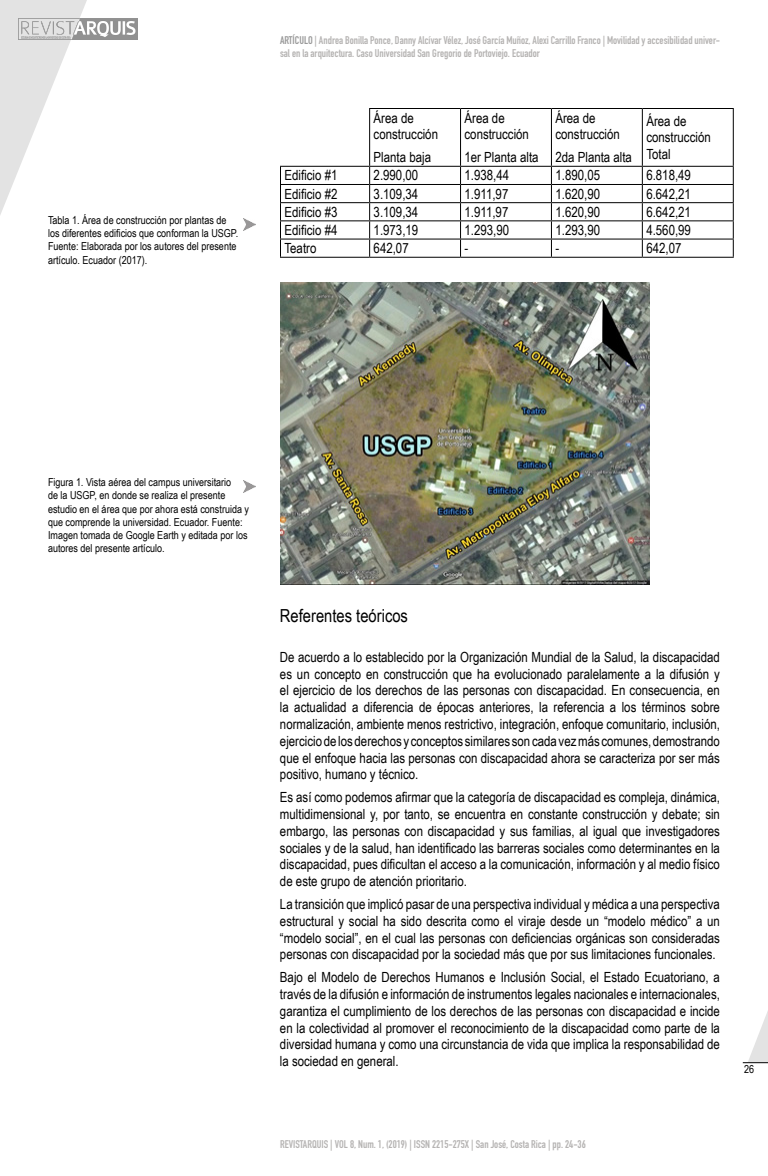
<style>
.page{position:relative;width:768px;height:1176px;background:#fff}
.page>*{position:absolute;margin:0;border:0;box-sizing:border-box;transform-origin:0 0}
._04_SUBTITULOS{font:18px "Arial Narrow";color:#000}
._06_CUERPO_DE_TEXTO{font:14px/16.8px "Arial Narrow";color:#000}
._09_CITACIONES___FIG{font:11px/13.2px "Arial Narrow";color:#000}
.t1{font:700 11px/13.2px "DIN Condensed";color:#b5b3b2}
.s1{color:#999}
.s2{font-style:italic}
</style>
<div class="page">
<svg style="left:743px;top:1011px;width:25px;height:52px"></svg>
<hr style="left:369px;top:108px;width:92px;height:1px;background:#000">
<hr style="left:369px;top:109px;width:1px;height:57px;background:#000">
<hr style="left:461px;top:108px;width:90px;height:1px;background:#000">
<hr style="left:460px;top:109px;width:1px;height:57px;background:#000">
<hr style="left:551px;top:108px;width:91px;height:1px;background:#000">
<hr style="left:551px;top:109px;width:1px;height:57px;background:#000">
<hr style="left:642px;top:108px;width:92px;height:1px;background:#000">
<hr style="left:642px;top:109px;width:1px;height:57px;background:#000">
<hr style="left:733px;top:109px;width:1px;height:57px;background:#000">
<hr style="left:280px;top:166px;width:90px;height:1px;background:#000">
<hr style="left:370px;top:166px;width:91px;height:1px;background:#000">
<hr style="left:461px;top:166px;width:90px;height:1px;background:#000">
<hr style="left:551px;top:166px;width:91px;height:1px;background:#000">
<hr style="left:642px;top:166px;width:92px;height:1px;background:#000">
<hr style="left:280px;top:184px;width:90px;height:1px;background:#000">
<hr style="left:370px;top:184px;width:91px;height:1px;background:#000">
<hr style="left:461px;top:184px;width:90px;height:1px;background:#000">
<hr style="left:551px;top:184px;width:91px;height:1px;background:#000">
<hr style="left:642px;top:184px;width:92px;height:1px;background:#000">
<hr style="left:280px;top:202px;width:90px;height:1px;background:#000">
<hr style="left:370px;top:202px;width:91px;height:1px;background:#000">
<hr style="left:461px;top:202px;width:90px;height:1px;background:#000">
<hr style="left:551px;top:202px;width:91px;height:1px;background:#000">
<hr style="left:642px;top:202px;width:92px;height:1px;background:#000">
<hr style="left:280px;top:220px;width:90px;height:1px;background:#000">
<hr style="left:370px;top:220px;width:91px;height:1px;background:#000">
<hr style="left:461px;top:220px;width:90px;height:1px;background:#000">
<hr style="left:551px;top:220px;width:91px;height:1px;background:#000">
<hr style="left:642px;top:220px;width:92px;height:1px;background:#000">
<hr style="left:280px;top:239px;width:90px;height:1px;background:#000">
<svg style="left:280px;top:167px;width:1px;height:90px"></svg>
<hr style="left:370px;top:239px;width:91px;height:1px;background:#000">
<svg style="left:369px;top:167px;width:1px;height:90px"></svg>
<hr style="left:461px;top:239px;width:90px;height:1px;background:#000">
<svg style="left:460px;top:167px;width:1px;height:90px"></svg>
<hr style="left:551px;top:239px;width:91px;height:1px;background:#000">
<svg style="left:551px;top:167px;width:1px;height:90px"></svg>
<hr style="left:642px;top:239px;width:92px;height:1px;background:#000">
<svg style="left:642px;top:167px;width:1px;height:90px"></svg>
<svg style="left:733px;top:167px;width:1px;height:90px"></svg>
<hr style="left:280px;top:257px;width:90px;height:1px;background:#000">
<hr style="left:370px;top:257px;width:91px;height:1px;background:#000">
<hr style="left:461px;top:257px;width:90px;height:1px;background:#000">
<hr style="left:551px;top:257px;width:91px;height:1px;background:#000">
<hr style="left:642px;top:257px;width:92px;height:1px;background:#000">
<img style="left:280px;top:282px;width:370px;height:302px">
<svg style="left:243px;top:218px;width:12px;height:12px"></svg>
<svg style="left:243px;top:480px;width:12px;height:13px"></svg>
<svg style="left:0;top:0;width:87px;height:215px"></svg>
<img style="left:18px;top:18px;width:120px;height:21px">
<p class="_09_CITACIONES___FIG" style="left:48px;top:213px;width:192px">Tabla 1. Área de construcción por plantas de los diferentes edificios que conforman la USGP.<br>Fuente: Elaborada por los autores del presente artículo. Ecuador (2017).</p>
<p class="t1" style="left:280px;top:33px;width:442px"><span class="s1">ARTÍCULO</span> | Andrea Bonilla Ponce, Danny Alcívar Vélez, José García Muñoz, Alexi Carrillo Franco | Movilidad y accesibilidad univer&shy;sal en la arquitectura. Caso Universidad San Gregorio de Portoviejo. Ecuador</p>
<p class="_06_CUERPO_DE_TEXTO" style="left:374px;top:109px;width:66px">Área de construcción</p>
<p class="_06_CUERPO_DE_TEXTO" style="left:374px;top:148px;width:59px">Planta baja</p>
<p class="_06_CUERPO_DE_TEXTO" style="left:465px;top:109px;width:66px">Área de construcción</p>
<p class="_06_CUERPO_DE_TEXTO" style="left:465px;top:148px;width:76px">1er Planta alta</p>
<p class="_06_CUERPO_DE_TEXTO" style="left:555px;top:109px;width:66px">Área de construcción</p>
<p class="_06_CUERPO_DE_TEXTO" style="left:555px;top:148px;width:78px">2da Planta alta</p>
<p class="_06_CUERPO_DE_TEXTO" style="left:646px;top:112px;width:66px">Área de construcción<br>Total</p>
<p class="_06_CUERPO_DE_TEXTO" style="left:284px;top:167px;width:54px">Edificio #1</p>
<p class="_06_CUERPO_DE_TEXTO" style="left:374px;top:167px;width:46px">2.990,00</p>
<p class="_06_CUERPO_DE_TEXTO" style="left:465px;top:167px;width:46px">1.938,44</p>
<p class="_06_CUERPO_DE_TEXTO" style="left:555px;top:167px;width:46px">1.890,05</p>
<p class="_06_CUERPO_DE_TEXTO" style="left:646px;top:167px;width:46px">6.818,49</p>
<p class="_06_CUERPO_DE_TEXTO" style="left:284px;top:185px;width:54px">Edificio #2</p>
<p class="_06_CUERPO_DE_TEXTO" style="left:374px;top:185px;width:46px">3.109,34</p>
<p class="_06_CUERPO_DE_TEXTO" style="left:465px;top:185px;width:45px">1.911,97</p>
<p class="_06_CUERPO_DE_TEXTO" style="left:555px;top:185px;width:46px">1.620,90</p>
<p class="_06_CUERPO_DE_TEXTO" style="left:646px;top:185px;width:46px">6.642,21</p>
<p class="_06_CUERPO_DE_TEXTO" style="left:284px;top:203px;width:54px">Edificio #3</p>
<p class="_06_CUERPO_DE_TEXTO" style="left:374px;top:203px;width:46px">3.109,34</p>
<p class="_06_CUERPO_DE_TEXTO" style="left:465px;top:203px;width:45px">1.911,97</p>
<p class="_06_CUERPO_DE_TEXTO" style="left:555px;top:203px;width:46px">1.620,90</p>
<p class="_06_CUERPO_DE_TEXTO" style="left:646px;top:203px;width:46px">6.642,21</p>
<p class="_06_CUERPO_DE_TEXTO" style="left:284px;top:221px;width:54px">Edificio #4</p>
<p class="_06_CUERPO_DE_TEXTO" style="left:374px;top:221px;width:46px">1.973,19</p>
<p class="_06_CUERPO_DE_TEXTO" style="left:465px;top:221px;width:46px">1.293,90</p>
<p class="_06_CUERPO_DE_TEXTO" style="left:555px;top:221px;width:46px">1.293,90</p>
<p class="_06_CUERPO_DE_TEXTO" style="left:646px;top:221px;width:46px">4.560,99</p>
<p class="_06_CUERPO_DE_TEXTO" style="left:284px;top:239px;width:33px">Teatro</p>
<p class="_06_CUERPO_DE_TEXTO" style="left:374px;top:239px;width:37px">642,07</p>
<p class="_06_CUERPO_DE_TEXTO" style="left:465px;top:239px;width:5px">-</p>
<p class="_06_CUERPO_DE_TEXTO" style="left:555px;top:239px;width:5px">-</p>
<p class="_06_CUERPO_DE_TEXTO" style="left:646px;top:239px;width:37px">642,07</p>
<p class="_09_CITACIONES___FIG" style="left:48px;top:475px;width:203px">Figura 1<span class="s2">.</span> Vista aérea del campus universitario<br>de la USGP, en donde se realiza el presente estudio en el área que por ahora está construida y que comprende la universidad. Ecuador. Fuente:<br>Imagen tomada de Google Earth y editada por los autores del presente artículo.</p>
<p class="_04_SUBTITULOS" style="left:280px;top:603px;width:129px">Referentes teóricos</p>
<p class="_06_CUERPO_DE_TEXTO" style="left:280px;top:648px;width:442px;text-align:justify">De acuerdo a lo establecido por la Organización Mundial de la Salud, la discapacidad es un concepto en construcción que ha evolucionado paralelamente a la difusión y el ejercicio de los derechos de las personas con discapacidad. En consecuencia, en la actualidad a diferencia de épocas anteriores, la referencia a los términos sobre normalización, ambiente menos restrictivo, integración, enfoque comunitario, inclusión, ejercicio de los derechos y conceptos similares son cada vez más comunes, demostrando que el enfoque hacia las personas con discapacidad ahora se caracteriza por ser más positivo, humano y técnico.</p>
<p class="_06_CUERPO_DE_TEXTO" style="left:280px;top:788px;width:442px;text-align:justify">Es así como podemos afirmar que la categoría de discapacidad es compleja, dinámica, multidimensional y, por tanto, se encuentra en constante construcción y debate; sin embargo, las personas con discapacidad y sus familias, al igual que investigadores sociales y de la salud, han identificado las barreras sociales como determinantes en la discapacidad, pues dificultan el acceso a la comunicación, información y al medio físico de este grupo de atención prioritario.</p>
<p class="_06_CUERPO_DE_TEXTO" style="left:280px;top:895px;width:441px;text-align:justify">La transición que implicó pasar de una perspectiva individual y médica a una perspectiva estructural y social ha sido descrita como el viraje desde un “modelo médico” a un “modelo social”, en el cual las personas con deficiencias orgánicas son consideradas personas con discapacidad por la sociedad más que por sus limitaciones funcionales.</p>
<p class="_06_CUERPO_DE_TEXTO" style="left:280px;top:968px;width:442px;text-align:justify">Bajo el Modelo de Derechos Humanos e Inclusión Social, el Estado Ecuatoriano, a través de la difusión e información de instrumentos legales nacionales e internacionales, garantiza el cumplimiento de los derechos de las personas con discapacidad e incide en la colectividad al promover el reconocimiento de la discapacidad como parte de la diversidad humana y como una circunstancia de vida que implica la responsabilidad de la sociedad en general.</p>
<p class="_09_CITACIONES___FIG" style="left:744px;top:1062px;width:12px">26</p>
<p class="t1" style="left:280px;top:1137px;width:307px">REVISTARQUIS | VOL 8, Num. 1, (2019) | ISSN 2215-275X | San José, Costa Rica | pp. 24-36</p>
</div>
